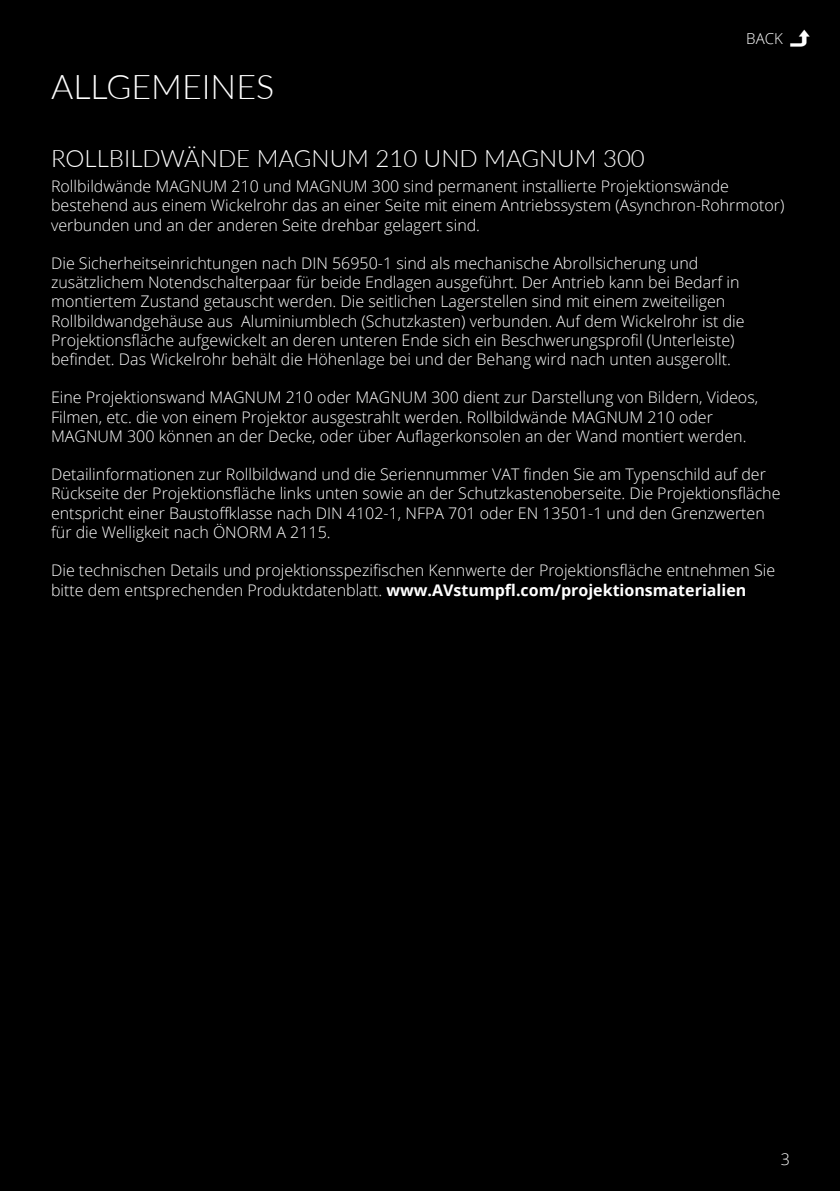
<style>
.page{position:relative;width:840px;height:1191px;background:#fff}
.page>*{position:absolute;margin:0;border:0;box-sizing:border-box;transform-origin:0 0}
.t1{font:300 34px "Lato";color:#fff}
.t2{font:300 24px "Lato";color:#fff}
.t3{font:300 16px/19.2px "Open Sans";color:#fff}
.t4{font:300 15px "Open Sans";color:#fff}
.s1{font-weight:700}
</style>
<div class="page">
<div style="left:0;top:0;width:839px;height:1191px;background:#000"></div>
<img style="left:787px;top:28px;width:24px;height:20px">
<h1 class="t1" style="left:51px;top:64px;width:224px">ALLGEMEINES</h1>
<p class="t4" style="left:745px;top:28px;width:38px">BACK</p>
<h2 class="t2" style="left:51px;top:142px;width:595px">ROLLBILDWÄNDE MAGNUM 210 UND MAGNUM 300</h2>
<p class="t3" style="left:51px;top:176px;width:734px">Rollbildwände MAGNUM 210 und MAGNUM 300 sind permanent installierte Projektionswände bestehend aus einem Wickelrohr das an einer Seite mit einem Antriebssystem (Asynchron-Rohrmotor) verbunden und an der anderen Seite drehbar gelagert sind.</p>
<p class="t3" style="left:51px;top:253px;width:694px">Die Sicherheitseinrichtungen nach DIN 56950-1 sind als mechanische Abrollsicherung und zusätzlichem Notendschalterpaar für beide Endlagen ausgeführt. Der Antrieb kann bei Bedarf in montiertem Zustand getauscht werden. Die seitlichen Lagerstellen sind mit einem zweiteiligen Rollbildwandgehäuse aus Aluminiumblech (Schutzkasten) verbunden. Auf dem Wickelrohr ist die Projektionsfläche aufgewickelt an deren unteren Ende sich ein Beschwerungsprofil (Unterleiste) befindet. Das Wickelrohr behält die Höhenlage bei und der Behang wird nach unten ausgerollt.</p>
<p class="t3" style="left:51px;top:387px;width:708px">Eine Projektionswand MAGNUM 210 oder MAGNUM 300 dient zur Darstellung von Bildern, Videos,<br>Filmen, etc. die von einem Projektor ausgestrahlt werden. Rollbildwände MAGNUM 210 oder<br>MAGNUM 300 können an der Decke, oder über Auflagerkonsolen an der Wand montiert werden.</p>
<p class="t3" style="left:51px;top:464px;width:730px">Detailinformationen zur Rollbildwand und die Seriennummer VAT finden Sie am Typenschild auf der Rückseite der Projektionsfläche links unten sowie an der Schutzkastenoberseite. Die Projektionsfläche entspricht einer Baustoffklasse nach DIN 4102-1, NFPA 701 oder EN 13501-1 und den Grenzwerten für die Welligkeit nach ÖNORM A 2115.</p>
<p class="t3" style="left:51px;top:560px;width:725px">Die technischen Details und projektionsspezifischen Kennwerte der Projektionsfläche entnehmen Sie bitte dem entsprechenden Produktdatenblatt. <span class="s1">www.AVstumpfl.com/projektionsmaterialien</span></p>
<p class="t3" style="left:780px;top:1149px;width:11px">3</p>
</div>
